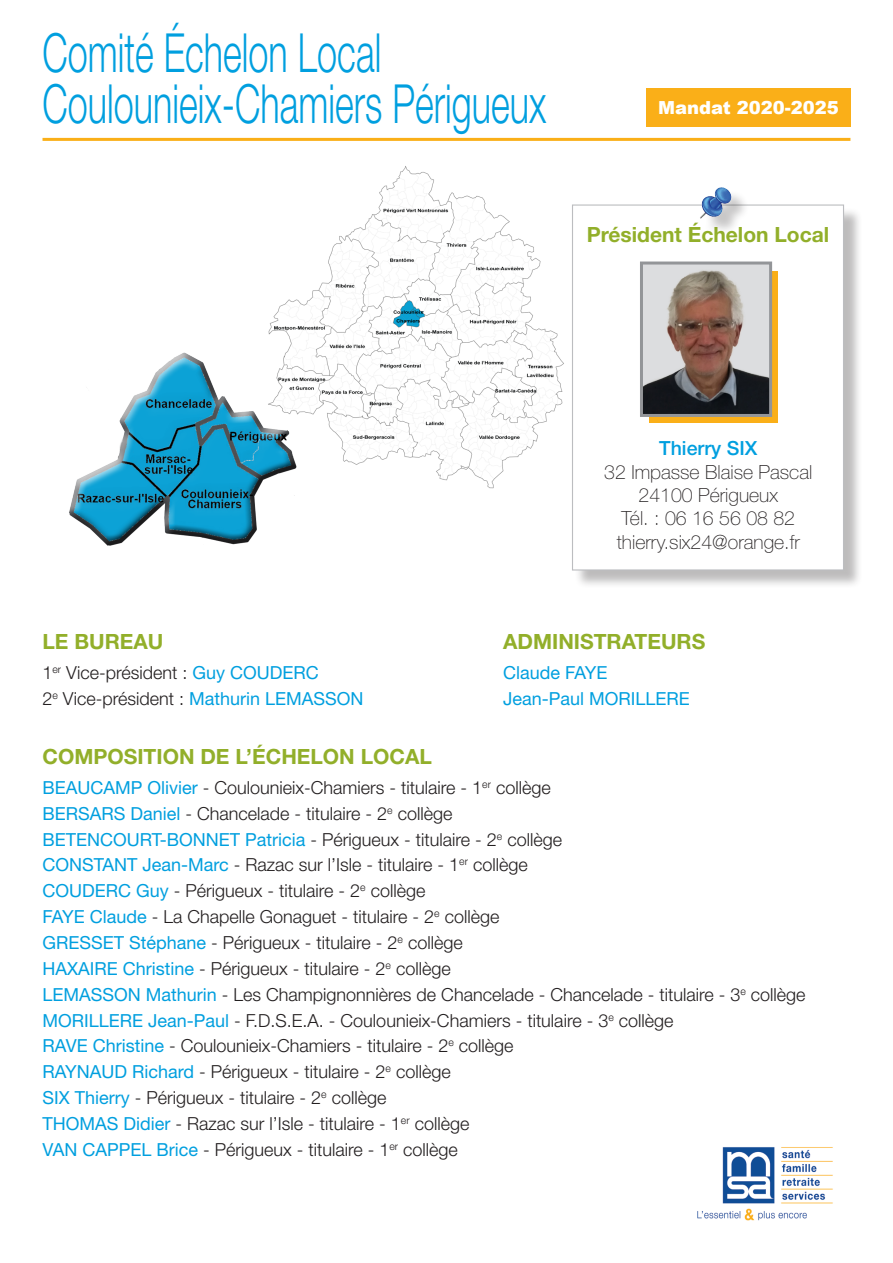
<style>
.page{position:relative;width:893px;height:1263px;background:#fff}
.page>*{position:absolute;margin:0;border:0;box-sizing:border-box;transform-origin:0 0}
.t1{font:300 54px "Helvetica Neue LT Std";color:#009fdf;scale:.67 1}
.t2{font:700 21px "Helvetica Neue LT Std";color:#92af2a}
.t3{font:100 19.5px "Helvetica Neue LT Std";color:#231f20}
.t4{font:500 19.5px "Helvetica Neue LT Std";color:#009fdf}
.t5{font:300 18px "Helvetica Neue LT Std";color:#231f20}
.t6{font:18px "Helvetica Neue LT Std";color:#009fdf}
.t7{font:900 18px "Arial";color:#fff}
.s1{font-weight:400;color:#009fdf}
</style>
<div class="page">
<img style="left:268px;top:166px;width:296px;height:323px">
<div style="left:646px;top:88px;width:204px;height:38px;background:#faaf18"></div>
<hr style="left:43px;top:138px;width:807px;height:3px;background:#faaf18">
<div style="left:574px;top:207px;width:288px;height:382px;background:#231f20;opacity:.3"></div>
<div style="left:572px;top:204px;width:272px;height:366px;background:#fff;border:1px solid #bcbdc0"></div>
<div style="left:703px;top:190px;width:46px;height:46px;background:#231f20;opacity:.25"></div>
<img style="left:695px;top:187px;width:40px;height:37px">
<div style="left:649px;top:271px;width:128px;height:152px;background:#faaf18"></div>
<img style="left:644px;top:265px;width:124px;height:148px">
<div style="left:640px;top:261px;width:132px;height:156px;border:3px solid #939598"></div>
<img style="left:697px;top:1147px;width:136px;height:73px">
<img style="left:268px;top:332px;width:28px;height:10px">
<div style="left:67px;top:342px;width:231px;height:198px;background:#fff"></div>
<div style="left:67px;top:357px;width:231px;height:199px;background:#231f20;opacity:.75"></div>
<p class="t1" style="left:43px;top:20px;width:507px">Comité Échelon Local</p>
<p class="t1" style="left:43px;top:71px;width:754px">Coulounieix-Chamiers Périgueux</p>
<p class="t7" style="left:658px;top:94px;width:182px">Mandat 2020-2025</p>
<p class="t2" style="left:587px;top:222px;width:244px">Président Échelon Local</p>
<p class="t4" style="left:659px;top:437px;width:100px">Thierry SIX</p>
<p class="t3" style="left:604px;top:460px;width:210px">32 Impasse Blaise Pascal</p>
<p class="t3" style="left:639px;top:484px;width:141px">24100 Périgueux</p>
<p class="t3" style="left:622px;top:507px;width:175px">Tél. : 06 16 56 08 82</p>
<p class="t3" style="left:617px;top:531px;width:184px">thierry.six24@orange.fr</p>
<p class="t2" style="left:503px;top:628px;width:204px">ADMINISTRATEURS</p>
<p class="t6" style="left:503px;top:662px;width:106px">Claude FAYE</p>
<p class="t6" style="left:503px;top:687px;width:188px">Jean-Paul MORILLERE</p>
<p class="t2" style="left:43px;top:628px;width:122px">LE BUREAU</p>
<p class="t5" style="left:43px;top:661px;width:278px">1<sup>er</sup> Vice-président : <span class="s1">Guy COUDERC</span></p>
<p class="t5" style="left:43px;top:687px;width:322px">2<sup>e</sup> Vice-président : <span class="s1">Mathurin LEMASSON</span></p>
<p class="t2" style="left:43px;top:743px;width:391px">COMPOSITION DE L’ÉCHELON LOCAL</p>
<p class="t5" style="left:43px;top:776px;width:510px"><span class="s1">BEAUCAMP Olivier</span> - Coulounieix-Chamiers - titulaire - 1<sup>er</sup> collège</p>
<p class="t5" style="left:43px;top:802px;width:411px"><span class="s1">BERSARS Daniel</span> - Chancelade - titulaire - 2<sup>e</sup> collège</p>
<p class="t5" style="left:43px;top:828px;width:521px"><span class="s1">BETENCOURT-BONNET Patricia</span> - Périgueux - titulaire - 2<sup>e</sup> collège</p>
<p class="t5" style="left:43px;top:854px;width:487px"><span class="s1">CONSTANT Jean-Marc</span> - Razac sur l’Isle - titulaire - 1<sup>er</sup> collège</p>
<p class="t5" style="left:43px;top:880px;width:384px"><span class="s1">COUDERC Guy</span> - Périgueux - titulaire - 2<sup>e</sup> collège</p>
<p class="t5" style="left:43px;top:906px;width:458px"><span class="s1">FAYE Claude</span> - La Chapelle Gonaguet - titulaire - 2<sup>e</sup> collège</p>
<p class="t5" style="left:43px;top:932px;width:422px"><span class="s1">GRESSET Stéphane</span> - Périgueux - titulaire - 2<sup>e</sup> collège</p>
<p class="t5" style="left:43px;top:957px;width:410px"><span class="s1">HAXAIRE Christine</span> - Périgueux - titulaire - 2<sup>e</sup> collège</p>
<p class="t5" style="left:43px;top:983px;width:765px"><span class="s1">LEMASSON Mathurin</span> - Les Champignonnières de Chancelade - Chancelade - titulaire - 3<sup>e</sup> collège</p>
<p class="t5" style="left:43px;top:1009px;width:632px"><span class="s1">MORILLERE Jean-Paul</span> - F.D.S.E.A. - Coulounieix-Chamiers - titulaire - 3<sup>e</sup> collège</p>
<p class="t5" style="left:43px;top:1035px;width:473px"><span class="s1">RAVE Christine</span> - Coulounieix-Chamiers - titulaire - 2<sup>e</sup> collège</p>
<p class="t5" style="left:43px;top:1061px;width:410px"><span class="s1">RAYNAUD Richard</span> - Périgueux - titulaire - 2<sup>e</sup> collège</p>
<p class="t5" style="left:43px;top:1087px;width:345px"><span class="s1">SIX Thierry</span> - Périgueux - titulaire - 2<sup>e</sup> collège</p>
<p class="t5" style="left:43px;top:1112px;width:428px"><span class="s1">THOMAS Didier</span> - Razac sur l’Isle - titulaire - 1<sup>er</sup> collège</p>
<p class="t5" style="left:43px;top:1138px;width:417px"><span class="s1">VAN CAPPEL Brice</span> - Périgueux - titulaire - 1<sup>er</sup> collège</p>
</div>
